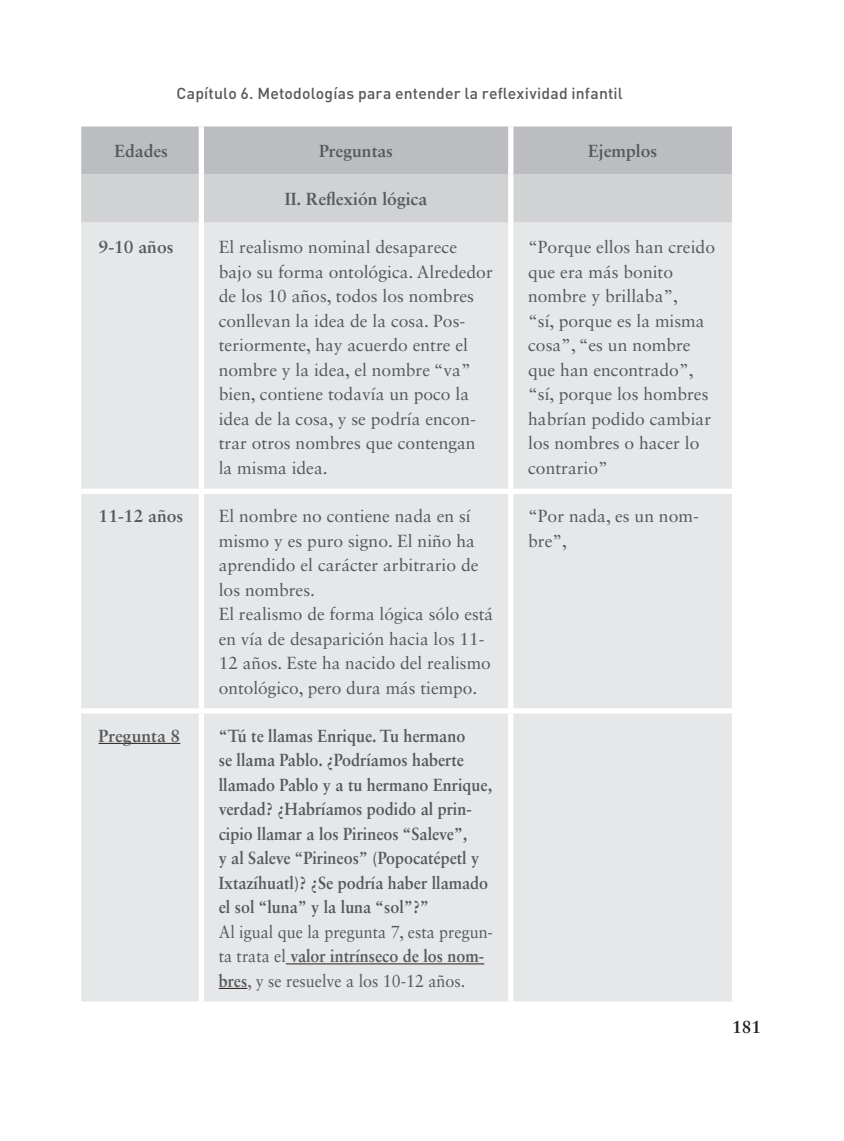
<style>
.page{position:relative;width:844px;height:1141px;background:#fff}
.page>*{position:absolute;margin:0;border:0;box-sizing:border-box;transform-origin:0 0}
.t1{font:17.5px/24.5px "Sabon LT Std";color:#57585a}
.t2{font:700 17.5px/24.5px "Sabon LT Std";color:#57585a;scale:.92 1}
.t3{font:17.5px/24.5px "Sabon LT Std";color:#57585a;scale:.92 1}
.t4{font:700 17.5px "Sabon LT Std";color:#57585a}
.t5{font:700 17.5px "Sabon LT Std";color:#231f20}
.t6{font:500 15.75px "DIN Pro";letter-spacing:.01em;color:#57585a}
.s1{font-weight:700}
</style>
<div class="page">
<svg style="left:81px;top:126px;width:650px;height:97px;background:#c7c8ca"></svg>
<div style="left:81px;top:223px;width:650px;height:778px;background:#e6e7e9"></div>
<div style="left:199px;top:126px;width:5px;height:49px;background:#fff"></div>
<div style="left:508px;top:126px;width:5px;height:49px;background:#fff"></div>
<div style="left:199px;top:175px;width:5px;height:48px;background:#fff"></div>
<div style="left:508px;top:175px;width:5px;height:48px;background:#fff"></div>
<div style="left:199px;top:223px;width:5px;height:266px;background:#fff"></div>
<div style="left:508px;top:223px;width:5px;height:266px;background:#fff"></div>
<div style="left:81px;top:489px;width:120px;height:5px;background:#fff"></div>
<div style="left:201px;top:489px;width:309px;height:5px;background:#fff"></div>
<div style="left:199px;top:494px;width:5px;height:214px;background:#fff"></div>
<div style="left:510px;top:489px;width:227px;height:5px;background:#fff"></div>
<div style="left:508px;top:494px;width:5px;height:214px;background:#fff"></div>
<div style="left:81px;top:708px;width:120px;height:5px;background:#fff"></div>
<div style="left:201px;top:708px;width:309px;height:5px;background:#fff"></div>
<div style="left:199px;top:713px;width:5px;height:288px;background:#fff"></div>
<div style="left:510px;top:708px;width:227px;height:5px;background:#fff"></div>
<div style="left:508px;top:713px;width:5px;height:288px;background:#fff"></div>
<hr style="left:99px;top:743px;width:81px;height:1px;background:#231f20">
<hr style="left:286px;top:963px;width:198px;height:1px;background:#231f20">
<svg style="left:219px;top:988px;width:28px;height:1px"></svg>
<p class="t6" style="left:176px;top:83px;width:447px">Capítulo 6. Metodologías para entender la reflexividad infantil</p>
<p class="t4" style="left:114px;top:140px;width:55px">Edades</p>
<p class="t4" style="left:319px;top:140px;width:75px">Preguntas</p>
<p class="t4" style="left:588px;top:140px;width:71px">Ejemplos</p>
<p class="t4" style="left:285px;top:188px;width:144px">II. Reflexión lógica</p>
<p class="t4" style="left:99px;top:236px;width:76px">9-10 años</p>
<p class="t1" style="left:219px;top:235px;width:275px">El realismo nominal desaparece bajo su forma ontológica. Alrededor de los 10 años, todos los nombres conllevan la idea de la cosa. Pos&shy;teriormente, hay acuerdo entre el nombre y la idea, el nombre “va” bien, contiene todavía un poco la idea de la cosa, y se podría encon&shy;trar otros nombres que contengan la misma idea.</p>
<p class="t1" style="left:528px;top:235px;width:188px">“Porque ellos han creido que era más bonito nombre y brillaba”,<br>“sí, porque es la misma cosa”, “es un nombre que han encontrado”, “sí, porque los hombres habrían podido cambiar los nombres o hacer lo contrario”</p>
<p class="t4" style="left:99px;top:505px;width:86px">11-12 años</p>
<p class="t1" style="left:219px;top:503px;width:276px">El nombre no contiene nada en sí mismo y es puro signo. El niño ha aprendido el carácter arbitrario de los nombres.<br>El realismo de forma lógica sólo está en vía de desaparición hacia los 11-<br>12 años. Este ha nacido del realismo ontológico, pero dura más tiempo.</p>
<p class="t1" style="left:528px;top:503px;width:172px">“Por nada, es un nom&shy;bre”,</p>
<p class="t4" style="left:99px;top:725px;width:83px">Pregunta 8</p>
<p class="t2" style="left:219px;top:723px;width:298px">“Tú te llamas Enrique. Tu hermano<br>se llama Pablo. ¿Podríamos haberte llamado Pablo y a tu hermano Enrique, verdad? ¿Habríamos podido al prin&shy;cipio llamar a los Pirineos “Saleve”,<br>y al Saleve “Pirineos” (Popocatépetl y Ixtazíhuatl)? ¿Se podría haber llamado el sol “luna” y la luna “sol”?”</p>
<p class="t3" style="left:219px;top:919px;width:299px">Al igual que la pregunta 7, esta pregun&shy;ta trata el <span class="s1">valor intrínseco de los nom&shy;bres</span>, y se resuelve a los 10-12 años.</p>
<p class="t5" style="left:732px;top:1016px;width:31px">181</p>
</div>
